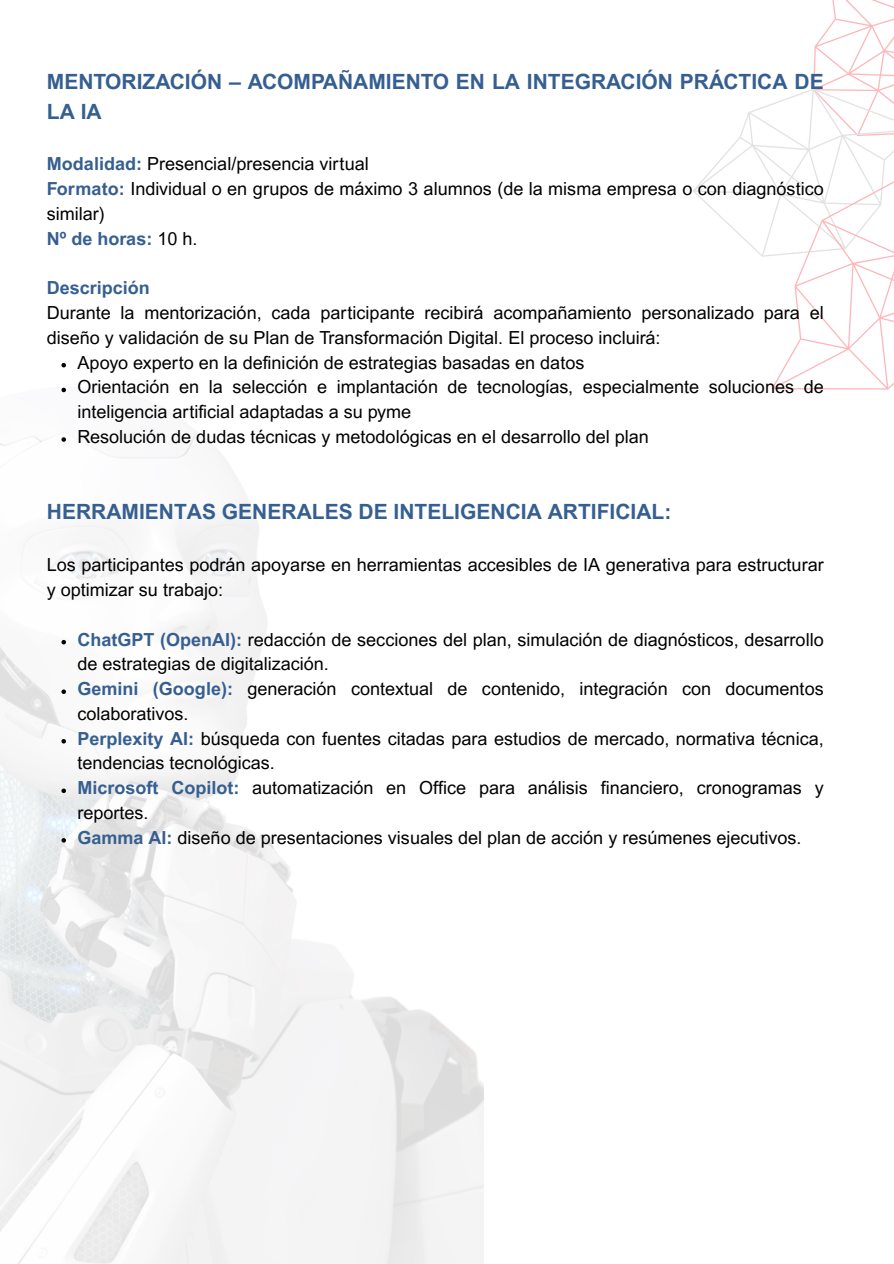
<style>
.page{position:relative;width:894px;height:1264px;background:#fff}
.page>*{position:absolute;margin:0;border:0;box-sizing:border-box;transform-origin:0 0}
.t1{font:700 21px/29.2px "Arial MT Pro";color:#365f91}
.t2{font:18px/24.8px "Arial MT Pro";color:#000}
.t3{font:700 18px "Arial MT Pro";color:#365f91}
.s1{font-weight:700;color:#365f91}
.s2{font-weight:400;color:#000}
</style>
<div class="page">
<img style="left:0;top:387px;width:483px;height:876px">
<svg style="left:693px;top:0;width:200px;height:390px"></svg>
<svg style="left:61px;top:363px;width:5px;height:4px"></svg>
<svg style="left:61px;top:388px;width:5px;height:4px"></svg>
<svg style="left:61px;top:437px;width:5px;height:5px"></svg>
<svg style="left:61px;top:640px;width:5px;height:4px"></svg>
<svg style="left:61px;top:689px;width:5px;height:5px"></svg>
<svg style="left:61px;top:739px;width:5px;height:4px"></svg>
<svg style="left:61px;top:788px;width:5px;height:5px"></svg>
<svg style="left:61px;top:838px;width:5px;height:4px"></svg>
<p class="t1" style="left:47px;top:70px;width:778px">MENTORIZACIÓN – ACOMPAÑAMIENTO EN LA INTEGRACIÓN PRÁCTICA DE<br>LA IA</p>
<h1 class="t2" style="left:47px;top:154px;width:323px"><span class="s1">Modalidad:</span> Presencial/presencia virtual</h1>
<p class="t2" style="left:47px;top:179px;width:778px"><span class="s1">Formato:</span> Individual o en grupos de máximo 3 alumnos (de la misma empresa o con diagnóstico similar)</p>
<p class="t3" style="left:47px;top:232px;width:152px">Nº de horas: <span class="s2">10 h.</span></p>
<p class="t3" style="left:47px;top:281px;width:105px">Descripción</p>
<p class="t2" style="left:47px;top:302px;width:778px">Durante la mentorización, cada participante recibirá acompañamiento personalizado para el diseño y validación de su Plan de Transformación Digital. El proceso incluirá:</p>
<p class="t2" style="left:77px;top:352px;width:508px">Apoyo experto en la definición de estrategias basadas en datos</p>
<p class="t2" style="left:77px;top:377px;width:747px">Orientación en la selección e implantación de tecnologías, especialmente soluciones de inteligencia artificial adaptadas a su pyme</p>
<p class="t2" style="left:77px;top:426px;width:572px">Resolución de dudas técnicas y metodológicas en el desarrollo del plan</p>
<p class="t1" style="left:47px;top:500px;width:626px">HERRAMIENTAS GENERALES DE INTELIGENCIA ARTIFICIAL:</p>
<h1 class="t2" style="left:47px;top:555px;width:778px">Los participantes podrán apoyarse en herramientas accesibles de IA generativa para estructurar y optimizar su trabajo:</h1>
<p class="t2" style="left:77px;top:629px;width:747px"><span class="s1">ChatGPT (OpenAI):</span> redacción de secciones del plan, simulación de diagnósticos, desarrollo de estrategias de digitalización.</p>
<p class="t2" style="left:77px;top:678px;width:747px"><span class="s1">Gemini (Google):</span> generación contextual de contenido, integración con documentos colaborativos.</p>
<p class="t2" style="left:77px;top:728px;width:747px"><span class="s1">Perplexity AI:</span> búsqueda con fuentes citadas para estudios de mercado, normativa técnica, tendencias tecnológicas.</p>
<p class="t2" style="left:77px;top:777px;width:747px"><span class="s1">Microsoft Copilot:</span> automatización en Office para análisis financiero, cronogramas y reportes.</p>
<p class="t2" style="left:77px;top:827px;width:725px"><span class="s1">Gamma AI:</span> diseño de presentaciones visuales del plan de acción y resúmenes ejecutivos.</p>
</div>
